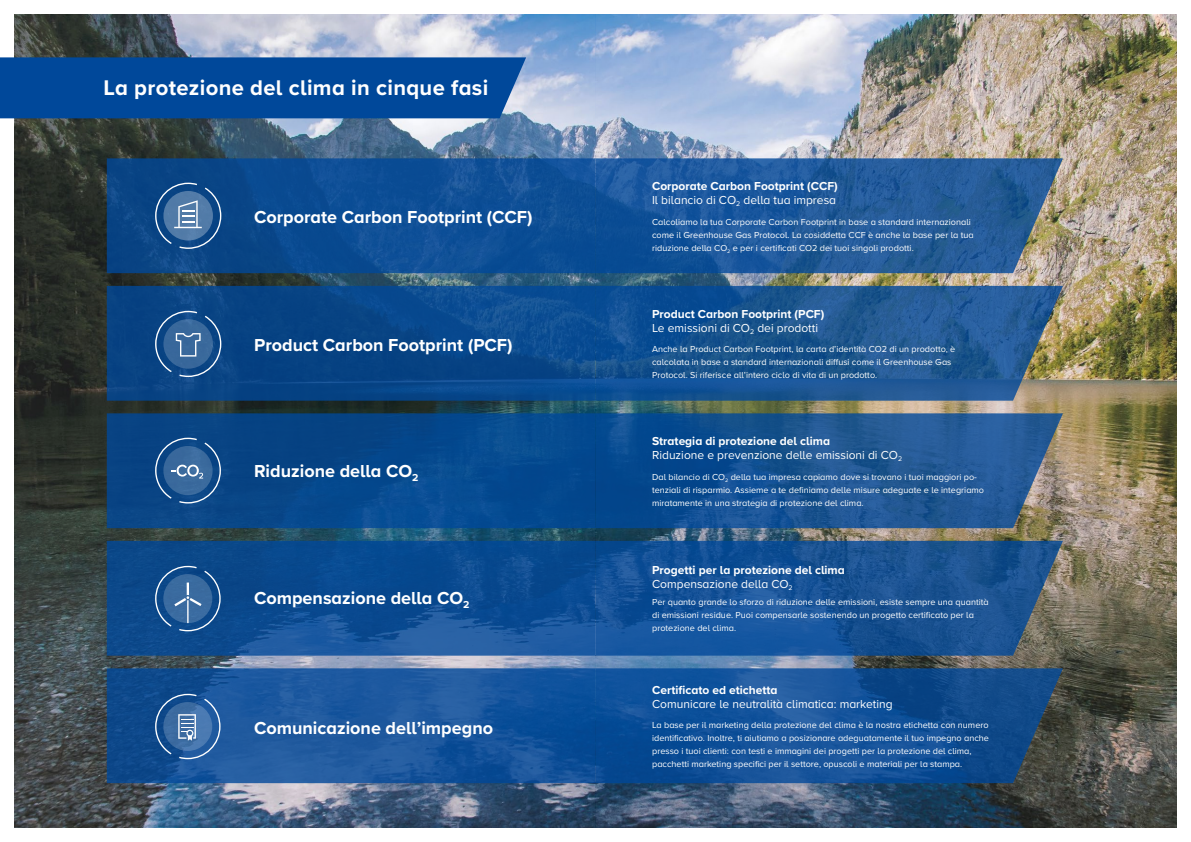
<style>
.page{position:relative;width:1191px;height:842px;background:#fff}
.page>*{position:absolute;margin:0;border:0;box-sizing:border-box;transform-origin:0 0}
.t1{font:700 22px "Proxima Nova A";letter-spacing:.015em;color:#fff}
.t2{font:700 18px "Proxima Nova A";color:#fff}
.t3{font:700 12px/14px "Proxima Nova A";color:#fff}
.t4{font:12px/14px "Proxima Nova A";color:#fff}
.t5{font:9px/13px "Proxima Nova A";color:#fff}
.s1{font-weight:400}
.s2{font-weight:700}
</style>
<div class="page">
<img style="left:562px;top:14px;width:614px;height:814px">
<img style="left:0;top:14px;width:562px;height:814px">
<svg style="left:595px;top:158px;width:468px;height:115px;background:#245b98"></svg>
<svg style="left:595px;top:286px;width:468px;height:115px;background:#205890"></svg>
<svg style="left:595px;top:413px;width:468px;height:115px;background:#1d5590"></svg>
<svg style="left:595px;top:541px;width:468px;height:115px;background:#1b5393"></svg>
<svg style="left:595px;top:668px;width:468px;height:115px;background:#134f91"></svg>
<div style="left:0;top:57px;width:526px;height:61px;background:#00489a"></div>
<div style="left:107px;top:158px;width:488px;height:115px;background:linear-gradient(to right,#094485,#0f529c)"></div>
<svg style="left:155px;top:183px;width:66px;height:66px;background:#3f6d9f"></svg>
<svg style="left:107px;top:286px;width:488px;height:115px;background:#084688"></svg>
<svg style="left:155px;top:311px;width:66px;height:66px;background:#326398"></svg>
<div style="left:107px;top:413px;width:488px;height:115px;background:#06468b"></div>
<svg style="left:155px;top:438px;width:66px;height:65px"></svg>
<svg style="left:107px;top:541px;width:488px;height:115px;background:#0e4d92"></svg>
<svg style="left:155px;top:566px;width:66px;height:65px;background:#33659c"></svg>
<svg style="left:107px;top:668px;width:488px;height:115px;background:#18559a"></svg>
<svg style="left:155px;top:694px;width:65px;height:65px;background:#3e6ea6"></svg>
<h1 class="t1" style="left:103px;top:72px;width:386px">La protezione del clima in cinque fasi</h1>
<h2 class="t2" style="left:254px;top:204px;width:280px">Corporate Carbon Footprint (CCF)</h2>
<h2 class="t2" style="left:254px;top:331px;width:260px">Product Carbon Footprint (PCF)</h2>
<h2 class="t2" style="left:254px;top:458px;width:166px">Riduzione della CO<sub>2</sub></h2>
<h2 class="t2" style="left:254px;top:585px;width:217px">Compensazione della CO<sub>2</sub></h2>
<h2 class="t2" style="left:254px;top:714px;width:240px">Comunicazione dell’impegno</h2>
<h3 class="t3" style="left:652px;top:179px;width:187px">Corporate Carbon Footprint (CCF)<br><span class="s1">Il bilancio di CO</span><sub>2</sub> <span class="s1">della tua impresa</span></h3>
<p class="t5" style="left:652px;top:215px;width:323px">Calcoliamo la tua Corporate Carbon Footprint in base a standard internazionali come il Greenhouse Gas Protocol. La cosiddetta CCF è anche la base per la tua riduzione della CO<sub>2</sub> e per i certificati CO2 dei tuoi singoli prodotti.</p>
<h3 class="t3" style="left:652px;top:306px;width:174px">Product Carbon Footprint (PCF)<br><span class="s1">Le emissioni di CO</span><sub>2</sub> <span class="s1">dei prodotti</span></h3>
<p class="t5" style="left:652px;top:342px;width:305px">Anche la Product Carbon Footprint, la carta d’identità CO2 di un prodotto, è calcolata in base a standard internazionali diffusi come il Greenhouse Gas<br>Protocol. Si riferisce all’intero ciclo di vita di un prodotto.</p>
<h3 class="t4" style="left:652px;top:433px;width:251px"><span class="s2">Strategia di protezione del clima<br></span>Riduzione e prevenzione delle emissioni di CO<sub>2</sub></h3>
<p class="t5" style="left:652px;top:470px;width:333px">Dal bilancio di CO<sub>2</sub> della tua impresa capiamo dove si trovano i tuoi maggiori po&shy;tenziali di risparmio. Assieme a te definiamo delle misure adeguate e le integriamo miratamente in una strategia di protezione del clima.</p>
<h3 class="t3" style="left:652px;top:563px;width:194px">Progetti per la protezione del clima<br><span class="s1">Compensazione della CO</span><sub>2</sub></h3>
<p class="t5" style="left:652px;top:595px;width:338px">Per quanto grande lo sforzo di riduzione delle emissioni, esiste sempre una quantità di emissioni residue. Puoi compensarle sostenendo un progetto certificato per la protezione del clima.</p>
<h3 class="t3" style="left:652px;top:683px;width:127px">Certificato ed etichetta</h3>
<h3 class="t4" style="left:652px;top:696px;width:242px">Comunicare le neutralità climatica: marketing</h3>
<p class="t5" style="left:652px;top:718px;width:338px">La base per il marketing della protezione del clima è la nostra etichetta con numero identificativo. Inoltre, ti aiutiamo a posizionare adeguatamente il tuo impegno anche presso i tuoi clienti: con testi e immagini dei progetti per la protezione del clima, pacchetti marketing specifici per il settore, opuscoli e materiali per la stampa.</p>
</div>
